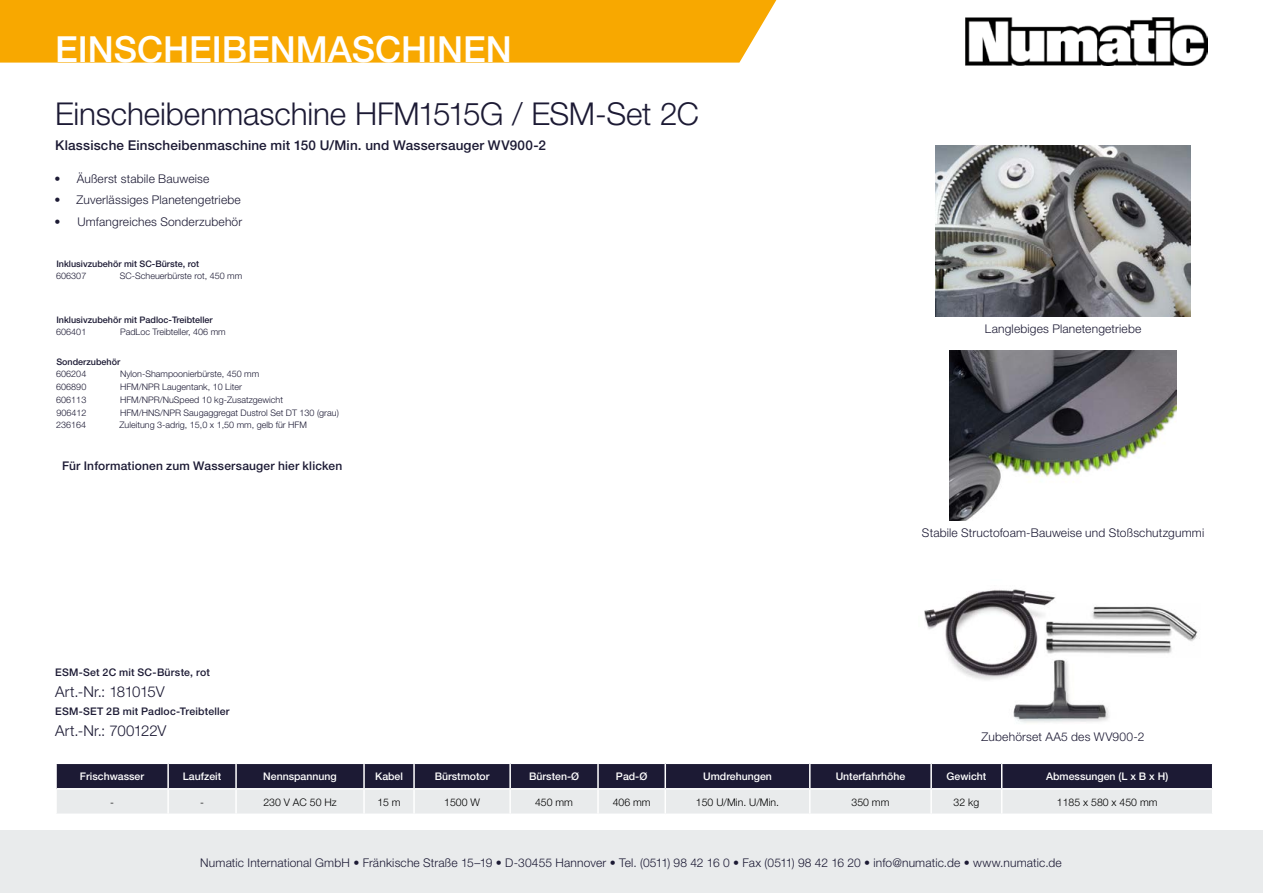
<style>
.page{position:relative;width:1263px;height:893px;background:#fff}
.page>*{position:absolute;margin:0;border:0;box-sizing:border-box;transform-origin:0 0}
.t1{font:500 36px "Helvetica Neue";color:#fff}
.t2{font:300 31.5px "Helvetica Neue";letter-spacing:-.005em;color:#1c1a34}
.t3{font:300 15px "Helvetica Neue";letter-spacing:-.03em;color:#1c1a34}
.t4{font:300 15px "Helvetica Neue";letter-spacing:-.01em;color:#1c1a34}
.t5{font:500 13.5px "Helvetica Neue";letter-spacing:.01em;color:#1c1a34}
.t6{font:300 12px "Helvetica Neue";letter-spacing:.015em;color:#1c1a34}
.t7{font:500 12px "Helvetica Neue";letter-spacing:.015em;color:#1c1a34}
.t8{font:500 10.5px "Helvetica Neue";color:#fff}
.t9{font:300 10.5px "Helvetica Neue";color:#000}
.t10{font:500 10.5px "Helvetica Neue";letter-spacing:.02em;color:#1c1a34}
.t11{font:300 9px "Helvetica Neue";color:#1c1a34}
.t12{font:500 9px "Helvetica Neue";color:#1c1a34}
</style>
<div class="page">
<div style="left:0;top:831px;width:1263px;height:62px;background:#e9ebec"></div>
<img style="left:965px;top:18px;width:243px;height:47px">
<div style="left:0;top:0;width:776px;height:63px;background:#f8a800"></div>
<svg style="left:56px;top:763px;width:1157px;height:51px;background:#8b8b98"></svg>
<img style="left:950px;top:350px;width:226px;height:170px">
<img style="left:924px;top:589px;width:274px;height:134px">
<img style="left:935px;top:146px;width:256px;height:170px">
<h1 class="t1" style="left:55px;top:28px;width:458px">EINSCHEIBENMASCHINEN</h1>
<h2 class="t2" style="left:55px;top:94px;width:645px">Einscheibenmaschine HFM1515G / ESM-Set 2C</h2>
<p class="t5" style="left:55px;top:138px;width:492px">Klassische Einscheibenmaschine mit 150 U/Min. und Wassersauger WV900-2</p>
<p class="t6" style="left:55px;top:171px;width:156px">• Äußerst stabile Bauweise</p>
<p class="t6" style="left:55px;top:193px;width:188px">• Zuverlässiges Planetengetriebe</p>
<p class="t6" style="left:55px;top:214px;width:189px">• Umfangreiches Sonderzubehör</p>
<p class="t12" style="left:56px;top:259px;width:144px">Inklusivzubehör mit SC-Bürste, rot</p>
<p class="t11" style="left:56px;top:271px;width:32px">606307</p>
<p class="t11" style="left:120px;top:271px;width:124px">SC-Scheuerbürste rot, 450 mm</p>
<p class="t12" style="left:56px;top:314px;width:158px">Inklusivzubehör mit Padloc-Treibteller</p>
<p class="t11" style="left:56px;top:326px;width:32px">606401</p>
<p class="t11" style="left:120px;top:326px;width:107px">PadLoc Treibteller, 406 mm</p>
<p class="t12" style="left:56px;top:357px;width:65px">Sonderzubehör</p>
<p class="t11" style="left:56px;top:369px;width:32px">606204</p>
<p class="t11" style="left:120px;top:369px;width:141px">Nylon-Shampoonierbürste, 450 mm</p>
<p class="t11" style="left:56px;top:381px;width:32px">606890</p>
<p class="t11" style="left:120px;top:381px;width:123px">HFM/NPR Laugentank, 10 Liter</p>
<p class="t11" style="left:56px;top:394px;width:32px">606113</p>
<p class="t11" style="left:120px;top:394px;width:165px">HFM/NPR/NuSpeed 10 kg-Zusatzgewicht</p>
<p class="t11" style="left:56px;top:407px;width:32px">906412</p>
<p class="t11" style="left:120px;top:407px;width:220px">HFM/HNS/NPR Saugaggregat Dustrol Set DT 130 (grau)</p>
<p class="t11" style="left:56px;top:420px;width:32px">236164</p>
<p class="t11" style="left:119px;top:420px;width:189px">Zuleitung 3-adrig, 15,0 x 1,50 mm, gelb für HFM</p>
<p class="t7" style="left:62px;top:459px;width:282px">Für Informationen zum Wassersauger hier klicken</p>
<p class="t10" style="left:55px;top:666px;width:156px">ESM-Set 2C mit SC-Bürste, rot</p>
<p class="t3" style="left:55px;top:682px;width:111px">Art.-Nr.: 181015V</p>
<p class="t10" style="left:55px;top:705px;width:176px">ESM-SET 2B mit Padloc-Treibteller</p>
<p class="t4" style="left:55px;top:722px;width:113px">Art.-Nr.: 700122V</p>
<p class="t6" style="left:985px;top:321px;width:158px">Langlebiges Planetengetriebe</p>
<p class="t6" style="left:922px;top:525px;width:284px">Stabile Structofoam-Bauweise und Stoßschutzgummi</p>
<p class="t6" style="left:981px;top:730px;width:164px">Zubehörset AA5 des WV900-2</p>
<p class="t8" style="left:80px;top:770px;width:66px">Frischwasser</p>
<p class="t8" style="left:183px;top:770px;width:40px">Laufzeit</p>
<p class="t8" style="left:263px;top:770px;width:75px">Nennspannung</p>
<p class="t8" style="left:375px;top:770px;width:29px">Kabel</p>
<p class="t8" style="left:435px;top:770px;width:56px">Bürstmotor</p>
<p class="t8" style="left:529px;top:770px;width:51px">Bürsten-Ø</p>
<p class="t8" style="left:616px;top:770px;width:33px">Pad-Ø</p>
<p class="t8" style="left:703px;top:770px;width:70px">Umdrehungen</p>
<p class="t8" style="left:836px;top:770px;width:71px">Unterfahrhöhe</p>
<p class="t8" style="left:946px;top:770px;width:41px">Gewicht</p>
<p class="t8" style="left:1046px;top:770px;width:124px">Abmessungen (L x B x H)</p>
<p class="t9" style="left:110px;top:795px;width:5px">-</p>
<p class="t9" style="left:200px;top:795px;width:5px">-</p>
<p class="t9" style="left:263px;top:795px;width:75px">230 V AC 50 Hz</p>
<p class="t9" style="left:377px;top:795px;width:25px">15 m</p>
<p class="t9" style="left:444px;top:795px;width:37px">1500 W</p>
<p class="t9" style="left:535px;top:795px;width:39px">450 mm</p>
<p class="t9" style="left:613px;top:795px;width:39px">406 mm</p>
<p class="t9" style="left:696px;top:795px;width:85px">150 U/Min. U/Min.</p>
<p class="t9" style="left:851px;top:795px;width:39px">350 mm</p>
<p class="t9" style="left:954px;top:795px;width:27px">32 kg</p>
<p class="t9" style="left:1057px;top:795px;width:102px">1185 x 580 x 450 mm</p>
<p class="t6" style="left:200px;top:855px;width:863px">Numatic International GmbH • Fränkische Straße 15–19 • D-30455 Hannover • Tel. (0511) 98 42 16 0 • Fax (0511) 98 42 16 20 • info@numatic.de • www.numatic.de</p>
</div>
